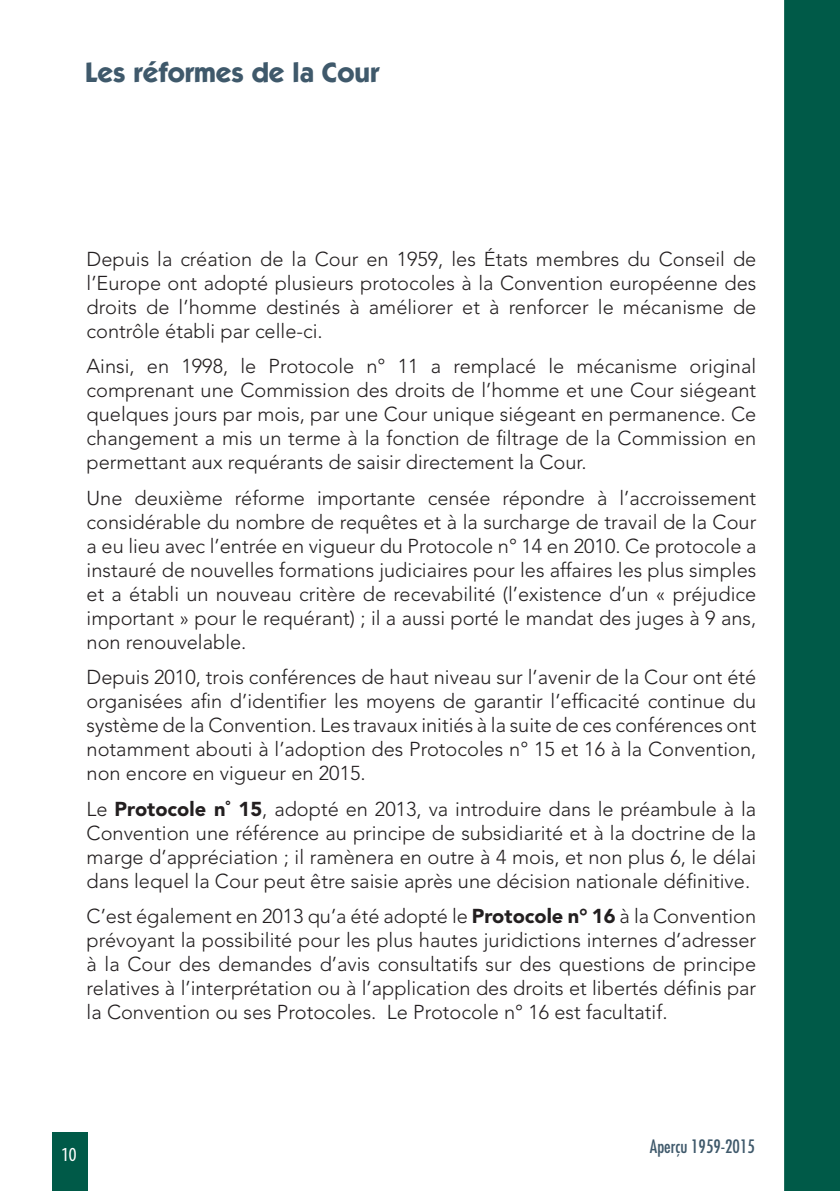
<style>
.page{position:relative;width:840px;height:1191px;background:#fff}
.page>*{position:absolute;margin:0;border:0;box-sizing:border-box;transform-origin:0 0}
.Titre{font:700 28px "ITC Kabel Std";color:#3f596b}
.Texte{font:300 20px/24px "Avenir LT Std";color:#231f20;text-align:justify}
.t1{font:condensed 20px "Myriad Pro";color:#fff}
.t2{font:condensed 18px "Futura Std";color:#3f596b}
.s1{font-weight:900}
</style>
<div class="page">
<div style="left:52px;top:1131px;width:36px;height:60px;background:#005a48"></div>
<div style="left:784px;top:0;width:55px;height:1191px;background:#005a48"></div>
<p class="Titre" style="left:85px;top:56px;width:296px">Les réformes de la Cour</p>
<p class="Texte" style="left:86px;top:247px;width:671px">Depuis la création de la Cour en 1959, les États membres du Conseil de l’Europe ont adopté plusieurs protocoles à la Convention européenne des droits de l’homme destinés à améliorer et à renforcer le mécanisme de contrôle établi par celle-ci.</p>
<p class="Texte" style="left:86px;top:354px;width:671px">Ainsi, en 1998, le Protocole n° 11 a remplacé le mécanisme original comprenant une Commission des droits de l’homme et une Cour siégeant quelques jours par mois, par une Cour unique siégeant en permanence. Ce changement a mis un terme à la fonction de filtrage de la Commission en permettant aux requérants de saisir directement la Cour.</p>
<p class="Texte" style="left:86px;top:486px;width:671px">Une deuxième réforme importante censée répondre à l’accroissement considérable du nombre de requêtes et à la surcharge de travail de la Cour a eu lieu avec l’entrée en vigueur du Protocole n° 14 en 2010. Ce protocole a instauré de nouvelles formations judiciaires pour les affaires les plus simples et a établi un nouveau critère de recevabilité (l’existence d’un « préjudice important » pour le requérant) ; il a aussi porté le mandat des juges à 9 ans, non renouvelable.</p>
<p class="Texte" style="left:86px;top:665px;width:671px">Depuis 2010, trois conférences de haut niveau sur l’avenir de la Cour ont été organisées afin d’identifier les moyens de garantir l’efficacité continue du système de la Convention. Les travaux initiés à la suite de ces conférences ont notamment abouti à l’adoption des Protocoles n° 15 et 16 à la Convention, non encore en vigueur en 2015.</p>
<p class="Texte" style="left:86px;top:796px;width:670px">Le <span class="s1">Protocole n˚ 15</span>, adopté en 2013, va introduire dans le préambule à la Convention une référence au principe de subsidiarité et à la doctrine de la marge d’appréciation ; il ramènera en outre à 4 mois, et non plus 6, le délai dans lequel la Cour peut être saisie après une décision nationale définitive.</p>
<p class="Texte" style="left:86px;top:904px;width:670px">C’est également en 2013 qu’a été adopté le <span class="s1">Protocole n° 16</span> à la Convention prévoyant la possibilité pour les plus hautes juridictions internes d’adresser à la Cour des demandes d’avis consultatifs sur des questions de principe relatives à l’interprétation ou à l’application des droits et libertés définis par la Convention ou ses Protocoles. Le Protocole n° 16 est facultatif.</p>
<p class="t1" style="left:61px;top:1142px;width:17px">10</p>
<p class="t2" style="left:649px;top:1135px;width:106px">Aperçu 1959-2015</p>
</div>
